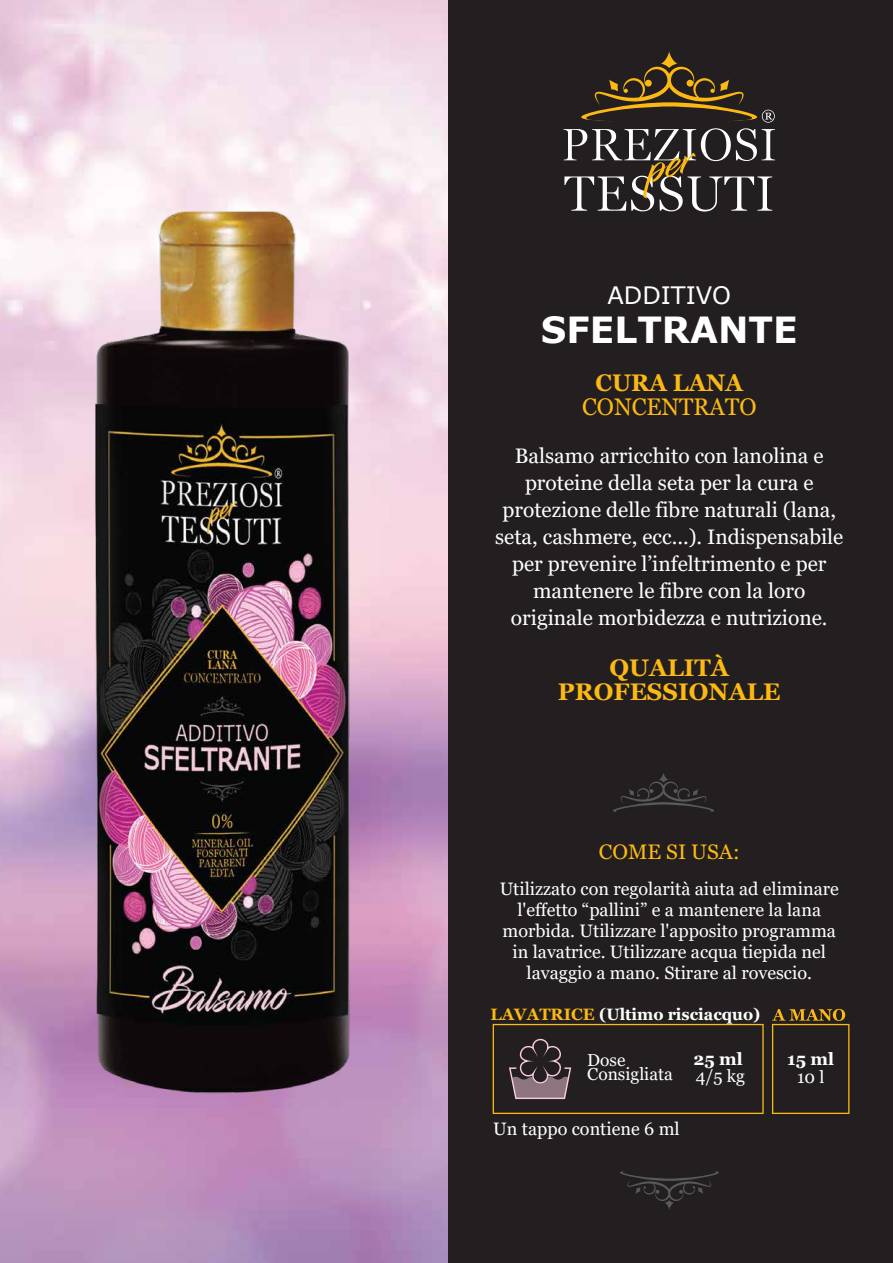
<style>
.page{position:relative;width:893px;height:1263px;background:#231f20}
.page>*{position:absolute;margin:0;border:0;box-sizing:border-box;transform-origin:0 0}
.t1{font:700 36px "Verdana";color:#fff}
.t2{font:700 24px/24px "Georgia";color:#fdb913;text-align:center}
.t3{font:24px "Georgia";color:#fdb913;scale:.96 1}
.t4{font:24px "Verdana";color:#fff}
.t5{font:700 24px "Georgia";color:#fdb913;scale:.96 1}
.t6{font:21px/27px "Georgia";color:#fff;text-align:center}
.t7{font:21px "Georgia";color:#fdb913}
.t8{font:18px/21px "Georgia";color:#fff;text-align:center}
.t9{font:17.4px/13.8px "Georgia";color:#fff}
.t10{font:700 17.4px "Georgia";color:#fff}
.t11{font:700 16.5px "Georgia";color:#fff}
.s1{color:#fdb913}
</style>
<div class="page">
<img style="left:0;top:0;width:448px;height:1263px">
<svg style="left:563px;top:51px;width:213px;height:161px"></svg>
<svg style="left:613px;top:773px;width:101px;height:39px"></svg>
<svg style="left:619px;top:1171px;width:100px;height:38px"></svg>
<svg style="left:493px;top:1024px;width:271px;height:90px"></svg>
<svg style="left:772px;top:1009px;width:77px;height:105px"></svg>
<img style="left:31px;top:166px;width:370px;height:989px">
<p class="t4" style="left:607px;top:279px;width:125px">ADDITIVO</p>
<h1 class="t1" style="left:541px;top:304px;width:258px">SFELTRANTE</h1>
<p class="t5" style="left:596px;top:367px;width:155px">CURA LANA</p>
<p class="t3" style="left:582px;top:392px;width:183px">CONCENTRATO</p>
<p class="t6" style="left:495px;top:442px;width:350px">Balsamo arricchito con lanolina e proteine della seta per la cura e protezione delle fibre naturali (lana, seta, cashmere, ecc...). Indispensabile per prevenire l’infeltrimento e per mantenere le fibre con la loro originale morbidezza e nutrizione.</p>
<p class="t2" style="left:558px;top:655px;width:224px">QUALITÀ<br>PROFESSIONALE</p>
<p class="t7" style="left:599px;top:839px;width:142px">COME SI USA:</p>
<p class="t8" style="left:500px;top:878px;width:341px">Utilizzato con regolarità aiuta ad eliminare l'effetto “pallini” e a mantenere la lana morbida. Utilizzare l'apposito programma in lavatrice. Utilizzare acqua tiepida nel lavaggio a mano. Stirare al rovescio.</p>
<p class="t11" style="left:490px;top:1003px;width:271px"><span class="s1">LAVATRICE</span> (Ultimo risciacquo)</p>
<p class="t9" style="left:587px;top:1054px;width:87px">Dose<br>Consigliata</p>
<p class="t8" style="left:493px;top:1119px;width:188px">Un tappo contiene 6 ml</p>
<p class="t10" style="left:694px;top:1048px;width:51px">25 ml</p>
<p class="t9" style="left:696px;top:1070px;width:51px">4/5 kg</p>
<p class="t10" style="left:787px;top:1048px;width:48px">15 ml</p>
<p class="t9" style="left:797px;top:1070px;width:29px">10 l</p>
</div>
